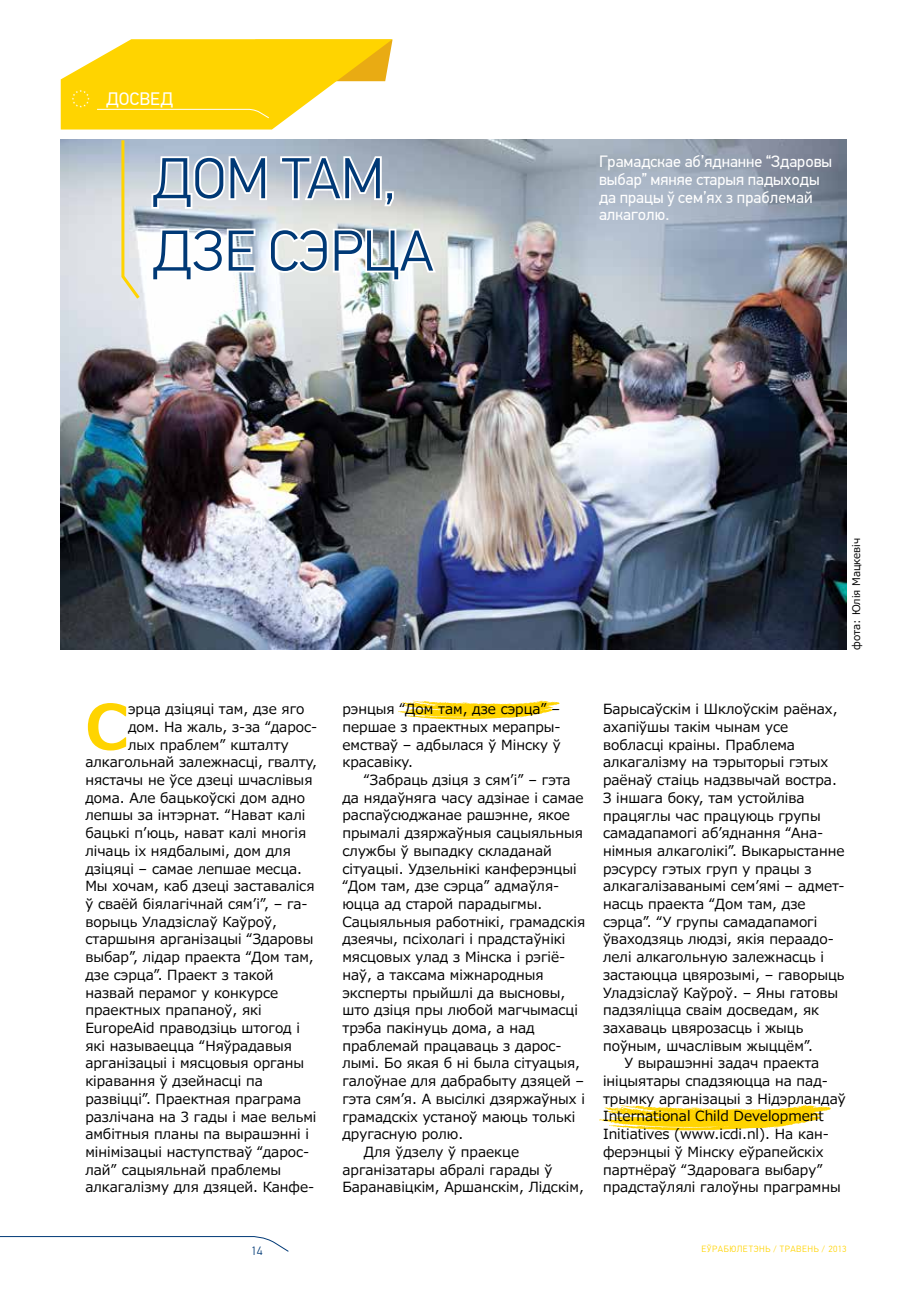
<style>
.page{position:relative;width:915px;height:1306px;background:#fff}
.page>*{position:absolute;margin:0;border:0;box-sizing:border-box;transform-origin:0 0}
.t1{font:700 62.1px "Meiryo UI";color:#ffd400}
.t2{font:300 57.6px/72.3px "PF Din Text Pro";color:#003976}
.t3{font:18px "PF Din Text Pro";color:#fff}
.t4{font:16.35px/17.7px "PF Din Text Pro";color:#fff}
.t5{font:13.95px/17.7px "Meiryo UI";color:#000}
.t6{font:300 12px "PF Din Text Pro";color:#003976}
.t7{font:10.5px "Meiryo UI";color:#000}
.t8{font:300 9px "PF Din Text Pro";letter-spacing:.065em;color:#ffd400}
</style>
<div class="page">
<svg style="left:60px;top:39px;width:332px;height:90px"></svg>
<svg style="left:0;top:1236px;width:289px;height:16px"></svg>
<svg style="left:599px;top:1104px;width:231px;height:26px"></svg>
<svg style="left:398px;top:700px;width:161px;height:19px"></svg>
<img style="left:61px;top:139px;width:785px;height:510px">
<svg style="left:149px;top:150px;width:120px;height:61px"></svg>
<svg style="left:278px;top:150px;width:117px;height:59px"></svg>
<svg style="left:149px;top:226px;width:108px;height:57px"></svg>
<svg style="left:266px;top:226px;width:172px;height:57px"></svg>
<svg style="left:120px;top:139px;width:22px;height:163px"></svg>
<p class="t3" style="left:106px;top:88px;width:68px">досвед</p>
<h2 class="t2" style="left:152px;top:143px;width:283px">Дом там, дз е сэрца</h2>
<p class="t4" style="left:598px;top:153px;width:235px">Грамадскае аб’яднанне “Здаровы выбар” мяняе старыя падыходы да працы ў сем’ях з праблемай алкаголю.</p>
<p class="t7" style="left:848px;top:649px;width:113px;rotate:-90deg">фота: Юлія Мацкевіч</p>
<h1 class="t1" style="left:85px;top:683px;width:40px">С</h1>
<p class="t5" style="left:128px;top:701px;width:178px">эрца дзіцяці там, дзе яго</p>
<p class="t5" style="left:128px;top:718px;width:191px">дом. На жаль, з-за “дарос-</p>
<p class="t5" style="left:128px;top:736px;width:162px">лых праблем” кшталту</p>
<p class="t5" style="left:85px;top:754px;width:233px">алкагольнай залежнасці, гвалту,</p>
<p class="t5" style="left:85px;top:771px;width:228px">нястачы не ўсе дзеці шчаслівыя</p>
<p class="t5" style="left:85px;top:789px;width:221px">дома. Але бацькоўскі дом адно</p>
<p class="t5" style="left:85px;top:807px;width:221px">лепшы за інтэрнат. “Нават калі</p>
<p class="t5" style="left:85px;top:825px;width:222px">бацькі п’юць, нават калі многія</p>
<p class="t5" style="left:85px;top:842px;width:207px">лічаць іх нядбалымі, дом для</p>
<p class="t5" style="left:85px;top:860px;width:218px">дзіцяці – самае лепшае месца.</p>
<p class="t5" style="left:85px;top:878px;width:231px">Мы хочам, каб дзеці заставаліся</p>
<p class="t5" style="left:85px;top:895px;width:224px">ў сваёй біялагічнай сям’і”, – га-</p>
<p class="t5" style="left:85px;top:913px;width:193px">ворыць Уладзіслаў Каўроў,</p>
<p class="t5" style="left:85px;top:931px;width:229px">старшыня арганізацыі “Здаровы</p>
<p class="t5" style="left:85px;top:948px;width:230px">выбар”, лідар праекта “Дом там,</p>
<p class="t5" style="left:85px;top:966px;width:187px">дзе сэрца”. Праект з такой</p>
<p class="t5" style="left:85px;top:984px;width:194px">назвай перамог у конкурсе</p>
<p class="t5" style="left:85px;top:1002px;width:178px">праектных прапаноў, які</p>
<p class="t5" style="left:85px;top:1019px;width:216px">ЕuropeAid праводзіць штогод і</p>
<p class="t5" style="left:85px;top:1037px;width:208px">які называецца “Няўрадавыя</p>
<p class="t5" style="left:85px;top:1055px;width:220px">арганізацыі і мясцовыя органы</p>
<p class="t5" style="left:85px;top:1072px;width:179px">кіравання ў дзей насці па</p>
<p class="t5" style="left:85px;top:1090px;width:217px">развіцці”. Праектная праграма</p>
<p class="t5" style="left:85px;top:1108px;width:232px">разлічана на 3 гады і мае вельмі</p>
<p class="t5" style="left:85px;top:1125px;width:225px">амбітныя планы па вырашэнні і</p>
<p class="t5" style="left:85px;top:1143px;width:225px">мінімізацыі наступстваў “дарос-</p>
<p class="t5" style="left:85px;top:1161px;width:197px">лай” сацыяльнай праблемы</p>
<p class="t5" style="left:85px;top:1179px;width:230px">алкагалізму для дзяцей . Канфе-</p>
<p class="t5" style="left:342px;top:701px;width:219px">рэнцыя “Дом там, дзе сэрца” – першае з праектных мерапры&shy;емстваў – адбылася ў Мінску ў красавіку.</p>
<p class="t5" style="left:363px;top:771px;width:208px">“Забраць дзіця з сям’і” – гэта</p>
<p class="t5" style="left:342px;top:789px;width:242px">да нядаўняга часу адзінае і самае</p>
<p class="t5" style="left:342px;top:807px;width:229px">распаўсюджанае рашэнне, якое</p>
<p class="t5" style="left:342px;top:825px;width:242px">прымалі дзяржаўныя сацыяльныя</p>
<p class="t5" style="left:342px;top:842px;width:208px">службы ў выпадку складанай</p>
<p class="t5" style="left:342px;top:860px;width:235px">сітуацыі. Удзельнікі канферэнцыі</p>
<p class="t5" style="left:342px;top:878px;width:216px">“Дом там, дзе сэрца” адмаўля-</p>
<p class="t5" style="left:342px;top:895px;width:201px">юцца ад старой парадыгмы.</p>
<p class="t5" style="left:342px;top:913px;width:244px">Сацыяльныя работнікі, грамадскія</p>
<p class="t5" style="left:342px;top:931px;width:224px">дзеячы, псіхолагі і прадстаўнікі</p>
<p class="t5" style="left:342px;top:948px;width:222px">мясцовых улад з Мінска і рэгіё-</p>
<p class="t5" style="left:342px;top:966px;width:203px">наў, а таксама міжнародныя</p>
<p class="t5" style="left:342px;top:984px;width:224px">эксперты прый шлі да высновы,</p>
<p class="t5" style="left:342px;top:1002px;width:237px">што дзіця пры любой магчымасці</p>
<p class="t5" style="left:342px;top:1019px;width:194px">трэба пакінуць дома, а над</p>
<p class="t5" style="left:342px;top:1037px;width:219px">праблемай працаваць з дарос-</p>
<p class="t5" style="left:342px;top:1055px;width:239px">лымі. Бо якая б ні была сітуацыя,</p>
<p class="t5" style="left:342px;top:1072px;width:243px">галоўнае для дабрабыту дзяцей –</p>
<p class="t5" style="left:342px;top:1090px;width:244px">гэта сям’я. А высілкі дзяржаўных і</p>
<p class="t5" style="left:342px;top:1108px;width:234px">грамадскіх устаноў маюць толькі</p>
<p class="t5" style="left:342px;top:1126px;width:122px">другасную ролю.</p>
<p class="t5" style="left:363px;top:1143px;width:157px">Для ўдзелу ў праекце</p>
<p class="t5" style="left:342px;top:1161px;width:211px">арганізатары абралі гарады ў</p>
<p class="t5" style="left:342px;top:1179px;width:243px">Баранавіцкім, Аршанскім, Лідскім,</p>
<p class="t5" style="left:603px;top:701px;width:236px">Барысаўскім і Шклоўскім раёнах,</p>
<p class="t5" style="left:603px;top:718px;width:186px">ахапіўшы такім чынам усе</p>
<p class="t5" style="left:603px;top:736px;width:193px">вобласці краіны. Праблема</p>
<p class="t5" style="left:603px;top:754px;width:227px">алкагалізму на тэрыторыі гэтых</p>
<p class="t5" style="left:603px;top:772px;width:235px">раёнаў стаіць надзвычай востра.</p>
<p class="t5" style="left:603px;top:789px;width:203px">З іншага боку, там устойліва</p>
<p class="t5" style="left:603px;top:807px;width:219px">працяглы час працуюць групы</p>
<p class="t5" style="left:603px;top:825px;width:220px">самадапамогі аб’яднання “Ана-</p>
<p class="t5" style="left:603px;top:842px;width:243px">німныя алкаголікі”. Выкарыстанне</p>
<p class="t5" style="left:603px;top:860px;width:210px">рэсурсу гэтых груп у працы з</p>
<p class="t5" style="left:603px;top:878px;width:243px">алкагалізаванымі сем’ямі – адмет-</p>
<p class="t5" style="left:603px;top:895px;width:204px">насць праекта “Дом там, дзе</p>
<p class="t5" style="left:603px;top:913px;width:216px">сэрца”. “У групы самадапамогі</p>
<p class="t5" style="left:603px;top:931px;width:230px">ўваходзяць людзі, якія пераадо-</p>
<p class="t5" style="left:603px;top:948px;width:222px">лелі алкагольную залежнасць і</p>
<p class="t5" style="left:603px;top:966px;width:243px">застаюцца цвярозымі, – гаворыць</p>
<p class="t5" style="left:603px;top:984px;width:236px">Уладзіслаў Каўроў. – Яны гатовы</p>
<p class="t5" style="left:603px;top:1002px;width:217px">падзяліцца сваім досведам, як</p>
<p class="t5" style="left:603px;top:1019px;width:202px">захаваць цвярозасць і жыць</p>
<p class="t5" style="left:603px;top:1037px;width:211px">поўным, шчаслівым жыццём”.</p>
<p class="t5" style="left:624px;top:1055px;width:196px">У вырашэнні задач праекта</p>
<p class="t5" style="left:603px;top:1072px;width:226px">ініцыятары спадзяюцца на пад-</p>
<p class="t5" style="left:603px;top:1090px;width:244px">трымку арганізацыі з Нідэрландаў</p>
<p class="t5" style="left:603px;top:1108px;width:222px">International Child Development</p>
<p class="t5" style="left:603px;top:1125px;width:224px">Initiatives (www.icdi.nl). На кан--</p>
<p class="t5" style="left:603px;top:1143px;width:222px">ферэнцыі ў Мінску еўрапейскіх</p>
<p class="t5" style="left:603px;top:1161px;width:221px">партнёраў “Здаровага выбару”</p>
<p class="t5" style="left:603px;top:1179px;width:239px">прадстаўлялі галоўны праграмны</p>
<p class="t6" style="left:251px;top:1244px;width:13px">14</p>
<p class="t8" style="left:701px;top:1243px;width:147px">Eўрабюлетэнь / травень / 2013</p>
</div>
